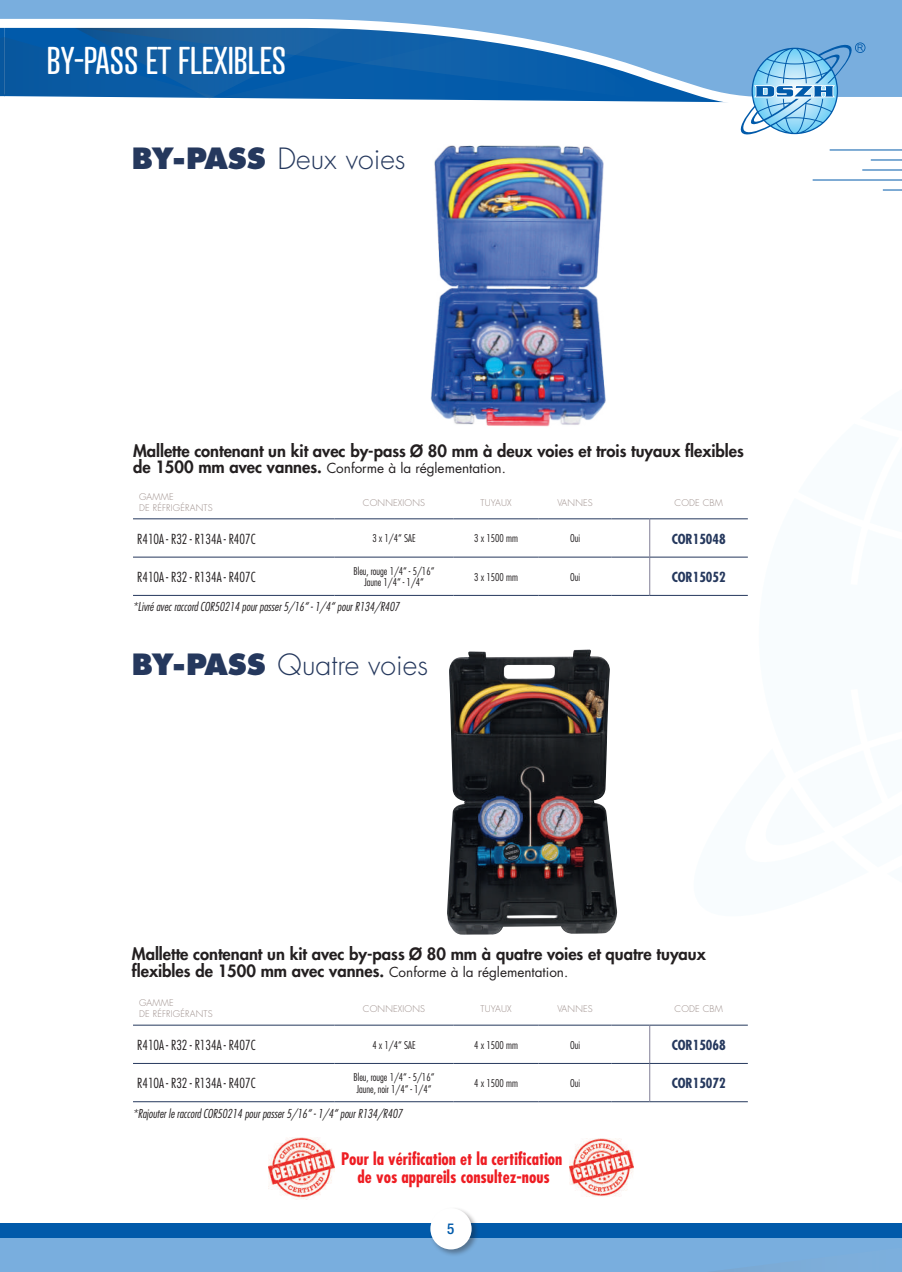
<style>
.page{position:relative;width:902px;height:1272px;background:#fff}
.page>*{position:absolute;margin:0;border:0;box-sizing:border-box;transform-origin:0 0}
.t1{font:37.5px "Atrament";color:#fff}
.t2{font:300 28.5px "Futura LT Pro";color:#25385d}
.t3{font:700 condensed 16.8px/18px "Futura";color:#ee1d23;text-align:center}
.t4{font:800 16.5px/16.5px "Futura LT Pro";color:#231f20}
.t5{font:500 condensed 15px "Helvetica Neue LT Std";color:#015aaa}
.t6{font:300 condensed 13.5px "Futura LT Pro";color:#231f20}
.t7{font:13.5px "Futura LT Pro";color:#231f20}
.t8{font:700 condensed 13.5px "Futura LT Pro";color:#25385d}
.t9{font:italic 300 condensed 12px "Futura LT Pro";color:#231f20}
.t10{font:300 condensed 10.5px/11.2px "Futura LT Pro";color:#231f20;text-align:center}
.t11{font:300 9px/10.8px "Futura LT Pro";letter-spacing:.02em;color:#9a8b87}
.s1{font-weight:800}
.s2{font-weight:800;font-size:16.5px}
.s3{font-weight:400;font-size:13.5px}
</style>
<div class="page">
<hr style="left:0;top:1222px;width:4px;height:49px;background:#79aede">
<hr style="left:0;top:1222px;width:4px;height:15px;background:#015aaa">
<div style="left:4px;top:1222px;width:897px;height:49px;background:#79aede"></div>
<div style="left:4px;top:1222px;width:897px;height:15px;background:#015aaa"></div>
<svg style="left:4px;top:0;width:897px;height:103px;background:#5390c6"></svg>
<svg style="left:738px;top:42px;width:127px;height:93px"></svg>
<div style="left:428px;top:1206px;width:51px;height:51px;background:#231f20;opacity:.4"></div>
<div style="left:430px;top:1208px;width:41px;height:41px;background:#fff;border-radius:50%"></div>
<hr style="left:829px;top:150px;width:72px;height:1px;background:#015aaa">
<hr style="left:870px;top:160px;width:31px;height:1px;background:#015aaa">
<hr style="left:862px;top:170px;width:39px;height:1px;background:#015aaa">
<hr style="left:812px;top:180px;width:89px;height:1px;background:#015aaa">
<svg style="left:882px;top:190px;width:19px;height:1px"></svg>
<img style="left:430px;top:145px;width:176px;height:282px">
<hr style="left:133px;top:518px;width:201px;height:1px;background:#25385d">
<hr style="left:133px;top:556px;width:201px;height:1px;background:#25385d">
<hr style="left:133px;top:595px;width:201px;height:1px;background:#25385d">
<hr style="left:334px;top:518px;width:119px;height:1px;background:#25385d">
<hr style="left:453px;top:518px;width:85px;height:1px;background:#25385d">
<hr style="left:538px;top:518px;width:73px;height:1px;background:#25385d">
<hr style="left:334px;top:556px;width:119px;height:1px;background:#25385d">
<hr style="left:453px;top:556px;width:85px;height:1px;background:#25385d">
<hr style="left:538px;top:556px;width:73px;height:1px;background:#25385d">
<hr style="left:334px;top:595px;width:119px;height:1px;background:#25385d">
<hr style="left:453px;top:595px;width:85px;height:1px;background:#25385d">
<hr style="left:538px;top:595px;width:73px;height:1px;background:#25385d">
<hr style="left:611px;top:518px;width:38px;height:1px;background:#25385d">
<hr style="left:611px;top:556px;width:38px;height:1px;background:#25385d">
<hr style="left:611px;top:595px;width:38px;height:1px;background:#25385d">
<hr style="left:649px;top:519px;width:1px;height:37px;background:#827f97">
<hr style="left:649px;top:557px;width:1px;height:38px;background:#827f97">
<hr style="left:649px;top:518px;width:98px;height:1px;background:#25385d">
<hr style="left:649px;top:556px;width:98px;height:1px;background:#25385d">
<hr style="left:649px;top:595px;width:98px;height:1px;background:#25385d">
<hr style="left:133px;top:1024px;width:201px;height:1px;background:#25385d">
<hr style="left:334px;top:1024px;width:119px;height:1px;background:#25385d">
<hr style="left:453px;top:1024px;width:85px;height:1px;background:#25385d">
<hr style="left:538px;top:1024px;width:73px;height:1px;background:#25385d">
<hr style="left:611px;top:1024px;width:38px;height:1px;background:#25385d">
<hr style="left:649px;top:1025px;width:1px;height:38px;background:#827f97">
<hr style="left:649px;top:1024px;width:98px;height:1px;background:#25385d">
<hr style="left:133px;top:1063px;width:201px;height:1px;background:#25385d">
<hr style="left:133px;top:1101px;width:201px;height:1px;background:#25385d">
<hr style="left:334px;top:1063px;width:119px;height:1px;background:#25385d">
<hr style="left:453px;top:1063px;width:85px;height:1px;background:#25385d">
<hr style="left:538px;top:1063px;width:73px;height:1px;background:#25385d">
<hr style="left:334px;top:1101px;width:119px;height:1px;background:#25385d">
<hr style="left:453px;top:1101px;width:85px;height:1px;background:#25385d">
<hr style="left:538px;top:1101px;width:73px;height:1px;background:#25385d">
<hr style="left:611px;top:1063px;width:38px;height:1px;background:#25385d">
<hr style="left:611px;top:1101px;width:38px;height:1px;background:#25385d">
<hr style="left:649px;top:1063px;width:1px;height:38px;background:#827f97">
<hr style="left:649px;top:1063px;width:98px;height:1px;background:#25385d">
<hr style="left:649px;top:1101px;width:98px;height:1px;background:#25385d">
<img style="left:447px;top:649px;width:170px;height:286px">
<img style="left:268px;top:1137px;width:66px;height:62px">
<img style="left:570px;top:1138px;width:63px;height:59px">
<h1 class="t1" style="left:47px;top:37px;width:241px">BY-PASS ET FLEXIBLES</h1>
<h2 class="t2" style="left:132px;top:140px;width:275px"><span class="s1">BY-PASS</span> Deux voies</h2>
<p class="t4" style="left:133px;top:442px;width:612px">Mallette contenant un kit avec by-pass Ø 80 mm à deux voies et trois tuyaux flexibles</p>
<p class="t7" style="left:133px;top:459px;width:374px"><span class="s2">de 1500 mm avec vannes.</span> Conforme à la réglementation.</p>
<p class="t11" style="left:139px;top:491px;width:75px">GAMME<br>DE RÉFRIGÉRANTS</p>
<p class="t11" style="left:363px;top:497px;width:64px">CONNEXIONS</p>
<p class="t11" style="left:480px;top:497px;width:33px">TUYAUX</p>
<p class="t11" style="left:557px;top:497px;width:37px">VANNES</p>
<p class="t11" style="left:674px;top:497px;width:50px">CODE CBM</p>
<p class="t6" style="left:137px;top:530px;width:120px">R410A - R32 - R134A - R407C</p>
<p class="t10" style="left:372px;top:532px;width:45px">3 x 1/4“ SAE</p>
<p class="t10" style="left:474px;top:532px;width:45px">3 x 1500 mm</p>
<p class="t10" style="left:570px;top:532px;width:11px">Oui</p>
<p class="t8" style="left:671px;top:529px;width:56px">COR15048</p>
<p class="t6" style="left:137px;top:568px;width:120px">R410A - R32 - R134A - R407C</p>
<p class="t10" style="left:353px;top:565px;width:82px">Bleu, rouge 1/4“ - 5/16“<br>Jaune 1/4“ - 1/4“</p>
<p class="t10" style="left:474px;top:571px;width:45px">3 x 1500 mm</p>
<p class="t10" style="left:570px;top:571px;width:11px">Oui</p>
<p class="t8" style="left:671px;top:567px;width:56px">COR15052</p>
<p class="t9" style="left:133px;top:599px;width:268px">*Livré avec raccord COR50214 pour passer 5/16“ - 1/4“ pour R134/R407</p>
<h2 class="t2" style="left:132px;top:645px;width:297px"><span class="s1">BY-PASS</span> Quatre voies</h2>
<p class="t4" style="left:132px;top:945px;width:575px">Mallette contenant un kit avec by-pass Ø 80 mm à quatre voies et quatre tuyaux flexibles de 1500 mm avec vannes. <span class="s3">Conforme à la réglementation.</span></p>
<p class="t11" style="left:139px;top:997px;width:75px">GAMME<br>DE RÉFRIGÉRANTS</p>
<p class="t11" style="left:363px;top:1003px;width:64px">CONNEXIONS</p>
<p class="t11" style="left:480px;top:1003px;width:33px">TUYAUX</p>
<p class="t11" style="left:557px;top:1003px;width:37px">VANNES</p>
<p class="t11" style="left:674px;top:1003px;width:50px">CODE CBM</p>
<p class="t6" style="left:137px;top:1036px;width:120px">R410A - R32 - R134A - R407C</p>
<p class="t10" style="left:372px;top:1039px;width:45px">4 x 1/4“ SAE</p>
<p class="t10" style="left:474px;top:1039px;width:45px">4 x 1500 mm</p>
<p class="t10" style="left:570px;top:1039px;width:11px">Oui</p>
<p class="t8" style="left:671px;top:1035px;width:56px">COR15068</p>
<p class="t6" style="left:137px;top:1074px;width:120px">R410A - R32 - R134A - R407C</p>
<p class="t10" style="left:353px;top:1071px;width:82px;text-align:left">Bleu, rouge 1/4“ - 5/16“<br>Jaune, noir 1/4“ - 1/4“</p>
<p class="t10" style="left:474px;top:1077px;width:45px">4 x 1500 mm</p>
<p class="t10" style="left:570px;top:1077px;width:11px">Oui</p>
<p class="t8" style="left:671px;top:1074px;width:56px">COR15072</p>
<p class="t9" style="left:133px;top:1105px;width:271px">*Rajouter le raccord COR50214 pour passer 5/16“ - 1/4“ pour R134/R407</p>
<p class="t3" style="left:341px;top:1149px;width:223px">Pour la vérification et la certification de vos appareils consultez-nous</p>
<p class="t5" style="left:447px;top:1219px;width:9px">5</p>
</div>
